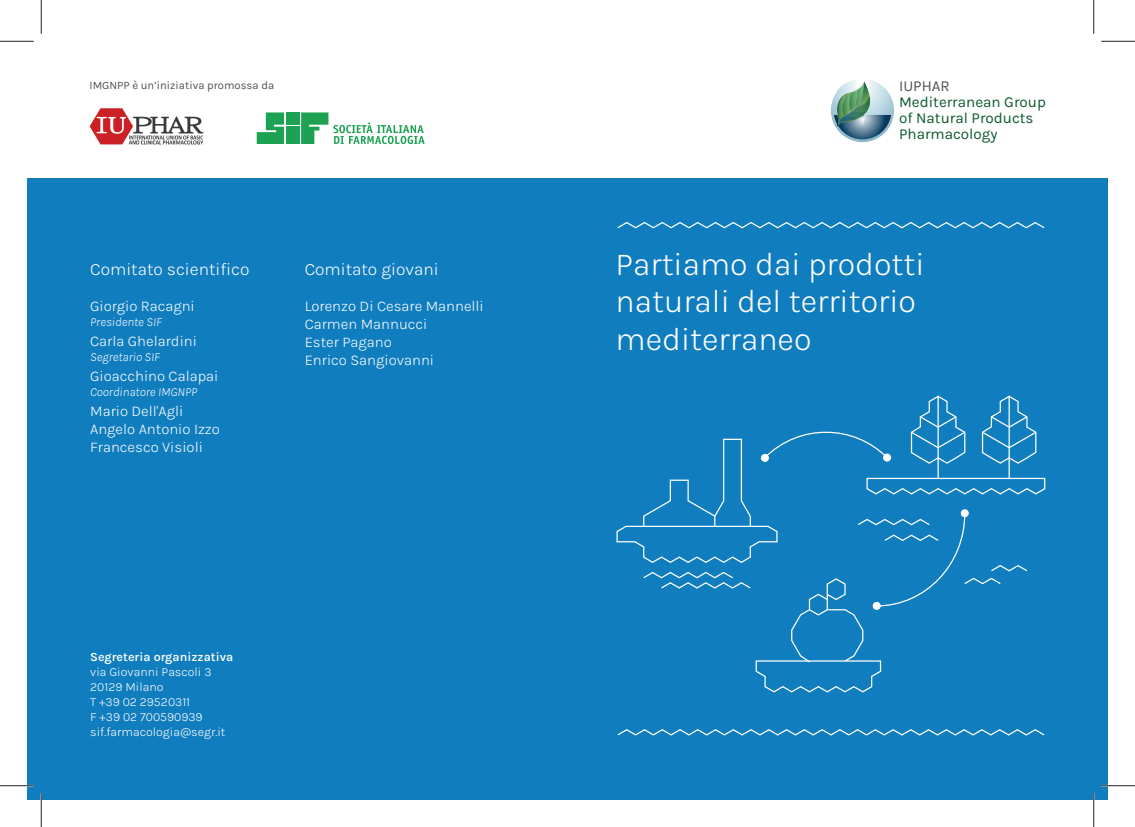
<style>
.page{position:relative;width:1135px;height:827px;background:#fff}
.page>*{position:absolute;margin:0;border:0;box-sizing:border-box;transform-origin:0 0}
.t1{font:300 32.5px/37.5px "Karla";color:#fff}
.t2{font:300 17.5px "Karla";color:#fff}
.t3{font:15.25px/16px "Karla";color:#0f5831}
.t4{font:15.25px "Karla";color:#4f5152}
.t5{font:300 15px/18px "Karla";color:#fff}
.t6{font:300 12.5px/15px "Karla";color:#fff}
.t7{font:italic 300 12.5px "Karla";color:#fff}
.t8{font:600 12.5px "Karla";color:#fff}
.t9{font:11.25px "Karla";color:#4f5152}
</style>
<div class="page">
<div style="left:27px;top:178px;width:1081px;height:622px;background:#107dbf"></div>
<svg style="left:617px;top:222px;width:428px;height:7px"></svg>
<svg style="left:617px;top:729px;width:428px;height:7px"></svg>
<svg style="left:616px;top:395px;width:430px;height:298px"></svg>
<img style="left:831px;top:79px;width:63px;height:63px;border-radius:32px">
<img style="left:834px;top:115px;width:57px;height:24px">
<img style="left:864px;top:82px;width:6px;height:43px">
<img style="left:850px;top:81px;width:14px;height:1px">
<img style="left:837px;top:82px;width:27px;height:43px">
<div style="left:286px;top:127px;width:13px;height:17px;background:#1ca252"></div>
<svg style="left:257px;top:112px;width:27px;height:32px"></svg>
<div style="left:286px;top:112px;width:13px;height:13px;background:#1ca252"></div>
<svg style="left:301px;top:112px;width:124px;height:32px"></svg>
<img style="left:89px;top:108px;width:115px;height:37px">
<hr style="left:40px;top:793px;width:2px;height:34px;background:#fff">
<hr style="left:0;top:41px;width:34px;height:1px;background:#231f20">
<hr style="left:1101px;top:41px;width:34px;height:1px;background:#231f20">
<hr style="left:0;top:785px;width:34px;height:1px;background:#231f20">
<hr style="left:1101px;top:785px;width:34px;height:1px;background:#231f20">
<hr style="left:41px;top:0;width:1px;height:34px;background:#231f20">
<hr style="left:41px;top:793px;width:1px;height:34px;background:#231f20">
<hr style="left:1093px;top:0;width:1px;height:34px;background:#231f20">
<hr style="left:1093px;top:793px;width:1px;height:34px;background:#231f20">
<p class="t9" style="left:90px;top:78px;width:186px">IMGNPP è un’iniziativa promossa da</p>
<p class="t2" style="left:90px;top:258px;width:161px">Comitato scientifico</p>
<p class="t5" style="left:90px;top:296px;width:106px">Giorgio Racagni</p>
<p class="t7" style="left:90px;top:314px;width:73px">Presidente SIF</p>
<p class="t5" style="left:90px;top:331px;width:108px">Carla Ghelardini</p>
<p class="t7" style="left:90px;top:349px;width:71px">Segretario SIF</p>
<p class="t5" style="left:90px;top:366px;width:130px">Gioacchino Calapai</p>
<p class="t7" style="left:90px;top:384px;width:108px">Coordinatore IMGNPP</p>
<p class="t5" style="left:90px;top:401px;width:131px">Mario Dell'Agli<br>Angelo Antonio Izzo<br>Francesco Visioli</p>
<p class="t2" style="left:305px;top:258px;width:136px">Comitato giovani</p>
<p class="t5" style="left:305px;top:296px;width:181px">Lorenzo Di Cesare Mannelli<br>Carmen Mannucci<br>Ester Pagano<br>Enrico Sangiovanni</p>
<p class="t8" style="left:90px;top:648px;width:145px">Segreteria organizzativa</p>
<p class="t6" style="left:90px;top:663px;width:137px">via Giovanni Pascoli 3<br>20129 Milano<br>T +39 02 29520311<br>F +39 02 700590939 sif.farmacologia@segr.it</p>
<p class="t4" style="left:899px;top:76px;width:52px">IUPHAR</p>
<p class="t3" style="left:899px;top:94px;width:148px">Mediterranean Group of Natural Products<br>Pharmacology</p>
<h1 class="t1" style="left:615px;top:244px;width:311px">Partiamo dai prodotti naturali del territorio mediterraneo</h1>
</div>
